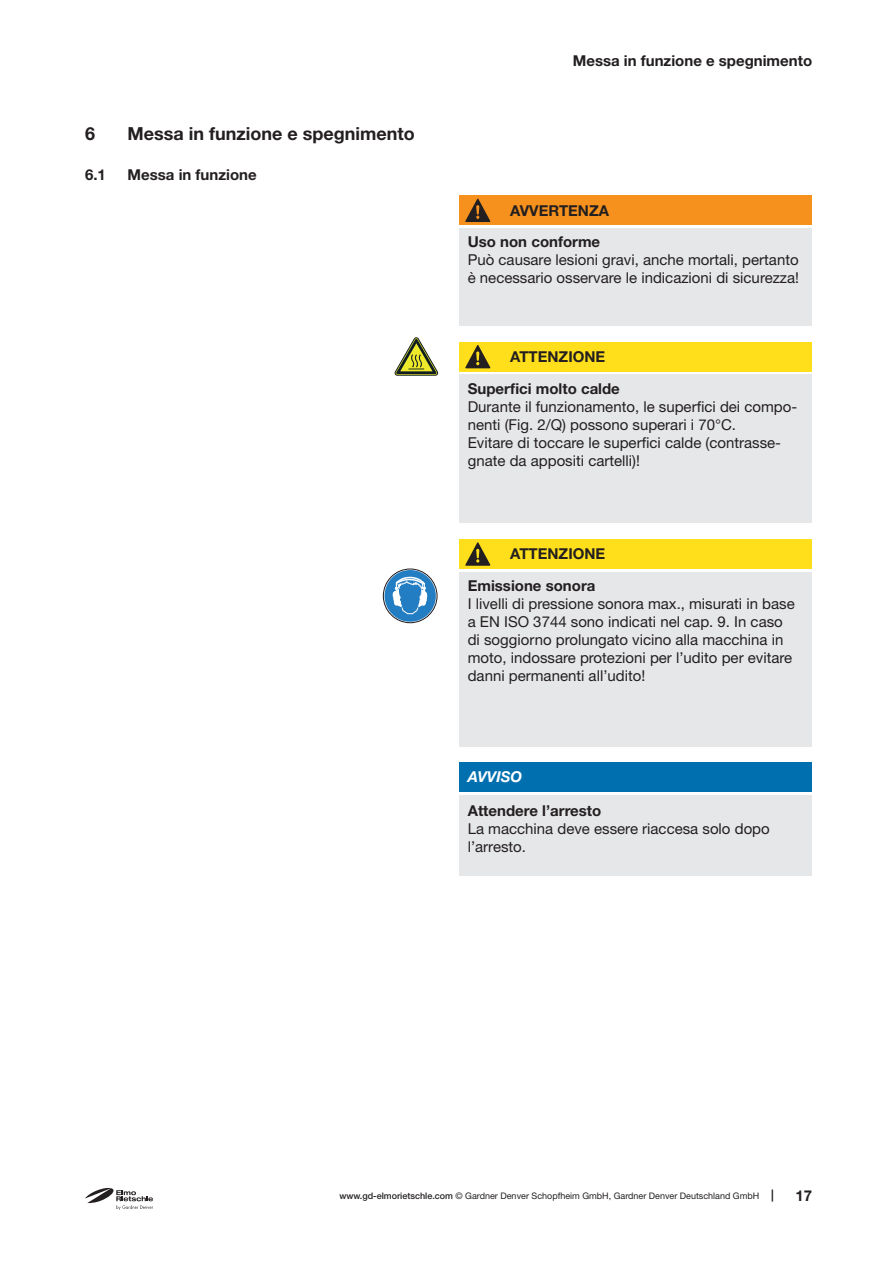
<style>
.page{position:relative;width:893px;height:1263px;background:#fff}
.page>*{position:absolute;margin:0;border:0;box-sizing:border-box;transform-origin:0 0}
.t1{font:700 18px "Helvetica Neue LT Pro";color:#231f20}
.t2{font:15px/18px "Helvetica Neue LT Pro";color:#231f20}
.t3{font:700 15px/31.8px "Helvetica Neue LT Pro";color:#231f20}
.t4{font:italic 700 15px "Helvetica Neue LT Pro";color:#fff}
.t5{font:9px "Helvetica Neue LT Pro";color:#231f20}
.s1{font-weight:500}
.s2{font-weight:700;font-size:12px}
</style>
<div class="page">
<svg style="left:85px;top:1188px;width:68px;height:22px"></svg>
<div style="left:384px;top:570px;width:52px;height:52px;background:#227dc2;border-radius:50%"></div>
<svg style="left:391px;top:577px;width:38px;height:38px"></svg>
<div style="left:383px;top:569px;width:54px;height:54px;border:1px solid #1b171b;border-radius:50%"></div>
<svg style="left:395px;top:337px;width:43px;height:38px"></svg>
<div style="left:459px;top:195px;width:353px;height:30px;background:#f6911e"></div>
<svg style="left:465px;top:199px;width:25px;height:23px"></svg>
<div style="left:459px;top:228px;width:353px;height:98px;background:#e6e7e9"></div>
<div style="left:459px;top:342px;width:353px;height:30px;background:#ffdf1b"></div>
<svg style="left:465px;top:345px;width:25px;height:23px"></svg>
<div style="left:459px;top:375px;width:353px;height:148px;background:#e6e7e9"></div>
<div style="left:459px;top:539px;width:353px;height:30px;background:#ffdf1b"></div>
<svg style="left:465px;top:542px;width:25px;height:24px"></svg>
<div style="left:459px;top:572px;width:353px;height:174px;background:#e6e7e9"></div>
<div style="left:459px;top:762px;width:353px;height:30px;background:#006faf"></div>
<div style="left:459px;top:795px;width:353px;height:80px;background:#e6e7e9"></div>
<p class="t1" style="left:85px;top:123px;width:12px">6</p>
<p class="t1" style="left:128px;top:123px;width:289px">Messa in funzione e spegnimento</p>
<p class="t3" style="left:85px;top:158px;width:22px">6.1</p>
<p class="t3" style="left:128px;top:158px;width:131px">Messa in funzione</p>
<p class="t3" style="left:573px;top:44px;width:241px">Messa in funzione e spegnimento</p>
<p class="t3" style="left:468px;top:194px;width:143px;text-indent:43px">AVVERTENZA<br>Uso non conforme</p>
<p class="t2" style="left:468px;top:251px;width:333px">Può causare lesioni gravi, anche mortali, pertanto è necessario osservare le indicazioni di sicurezza!</p>
<p class="t3" style="left:468px;top:340px;width:154px;text-indent:43px">ATTENZIONE<br>Superfici molto calde</p>
<p class="t2" style="left:468px;top:397px;width:331px">Durante il funzionamento, le superfici dei compo&shy;nenti (Fig. 2/Q) possono superari i 70°C.<br>Evitare di toccare le superfici calde (contrasse&shy;gnate da appositi cartelli)!</p>
<p class="t3" style="left:468px;top:538px;width:139px;text-indent:43px">ATTENZIONE<br>Emissione sonora</p>
<p class="t2" style="left:468px;top:595px;width:328px">I livelli di pressione sonora max., misurati in base a EN ISO 3744 sono indicati nel cap. 9. In caso di soggiorno prolungato vicino alla macchina in moto, indossare protezioni per l’udito per evitare danni permanenti all’udito!</p>
<p class="t4" style="left:468px;top:767px;width:56px">AVVISO</p>
<p class="t3" style="left:468px;top:794px;width:135px">Attendere l’arresto</p>
<p class="t2" style="left:468px;top:819px;width:303px">La macchina deve essere riaccesa solo dopo l’arresto.</p>
<p class="t5" style="left:339px;top:1191px;width:436px"><span class="s1">www.gd-elmorietschle.com</span> © Gardner Denver Schopfheim GmbH, Gardner Denver Deutschland GmbH <span class="s2">|</span></p>
<p class="t3" style="left:795px;top:1180px;width:18px">17</p>
</div>
